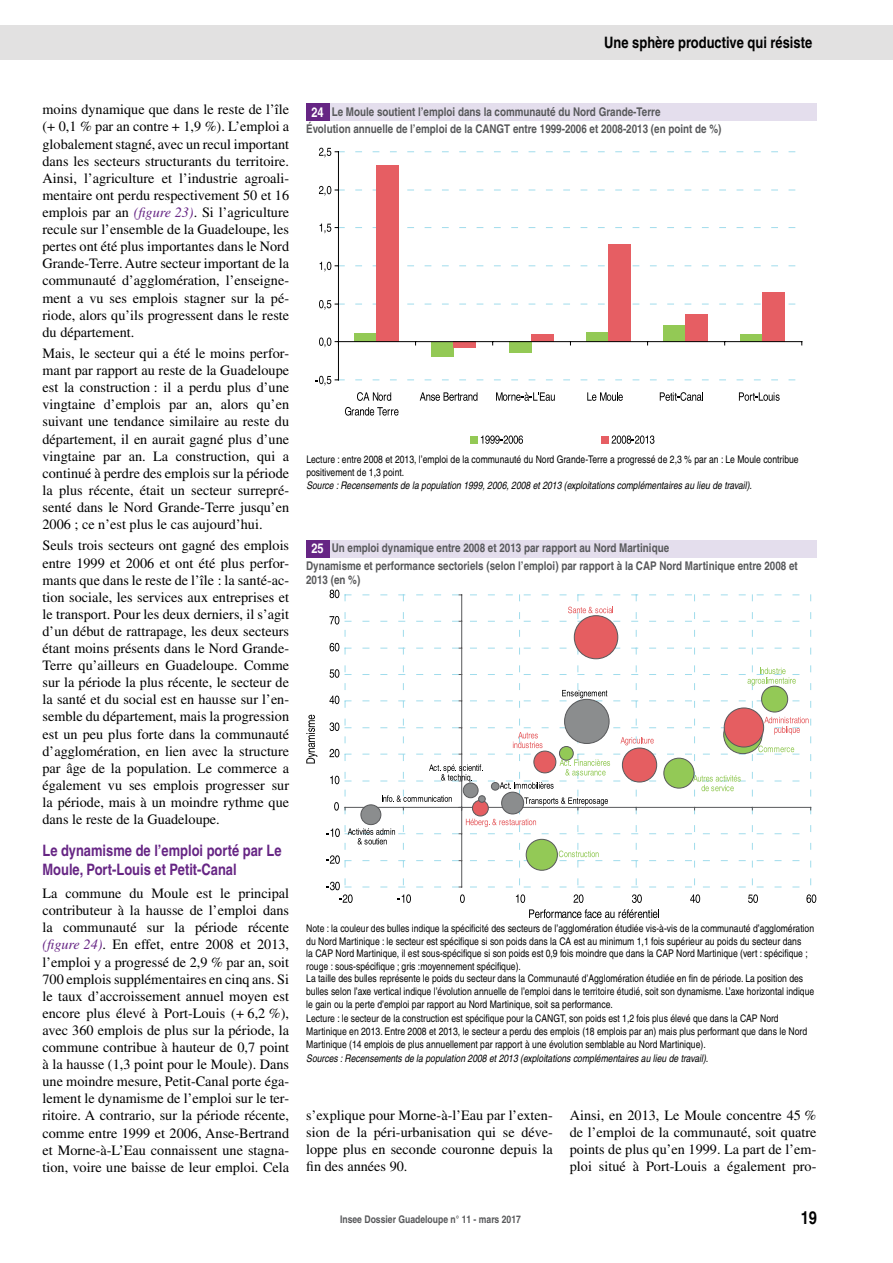
<style>
.page{position:relative;width:893px;height:1263px;background:#fff}
.page>*{position:absolute;margin:0;border:0;box-sizing:border-box;transform-origin:0 0}
.t1{font:700 condensed 18px "Helvetica";color:#000}
.t2{font:700 condensed 15.75px/18.9px "Helvetica";color:#662584}
.t3{font:700 condensed 15.75px "Helvetica";color:#000}
.t4{font:14.25px/17.1px "Times";color:#000;text-align:justify}
.t5{font:700 condensed 12px/17.5px "Helvetica";color:#58595b}
.t6{font:condensed 10.5px/12.6px "Helvetica";color:#000}
.t7{font:italic condensed 10.5px "Helvetica";color:#000}
.t8{font:700 condensed 10.5px "Helvetica";color:#58595b}
.s1{font-style:italic;color:#662584}
.s2{font-size:13.5px;color:#fff}
</style>
<div class="page">
<div style="left:0;top:26px;width:893px;height:34px;background:#e2e1e1"></div>
<div style="left:306px;top:103px;width:510px;height:17px;background:#e4deed"></div>
<div style="left:306px;top:103px;width:24px;height:17px;background:#662584"></div>
<div style="left:355px;top:333px;width:22px;height:9px;background:#93c955"></div>
<div style="left:432px;top:342px;width:22px;height:14px;background:#93c955"></div>
<div style="left:509px;top:342px;width:23px;height:11px;background:#93c955"></div>
<div style="left:587px;top:332px;width:22px;height:10px;background:#93c955"></div>
<div style="left:664px;top:325px;width:22px;height:17px;background:#93c955"></div>
<div style="left:741px;top:334px;width:22px;height:8px;background:#93c955"></div>
<div style="left:377px;top:165px;width:22px;height:177px;background:#e65e63"></div>
<div style="left:454px;top:342px;width:22px;height:6px;background:#e65e63"></div>
<div style="left:532px;top:334px;width:22px;height:8px;background:#e65e63"></div>
<div style="left:609px;top:244px;width:22px;height:98px;background:#e65e63"></div>
<div style="left:686px;top:314px;width:22px;height:28px;background:#e65e63"></div>
<div style="left:763px;top:292px;width:22px;height:50px;background:#e65e63"></div>
<hr style="left:338px;top:152px;width:1px;height:228px;background:#000">
<hr style="left:338px;top:341px;width:464px;height:1px;background:#000">
<svg style="left:316px;top:376px;width:480px;height:10px"></svg>
<svg style="left:319px;top:338px;width:19px;height:9px"></svg>
<svg style="left:319px;top:300px;width:477px;height:10px"></svg>
<svg style="left:320px;top:262px;width:476px;height:10px"></svg>
<svg style="left:320px;top:223px;width:476px;height:10px"></svg>
<svg style="left:319px;top:186px;width:477px;height:10px"></svg>
<svg style="left:319px;top:148px;width:477px;height:9px"></svg>
<svg style="left:357px;top:392px;width:34px;height:9px"></svg>
<svg style="left:345px;top:407px;width:54px;height:9px"></svg>
<svg style="left:420px;top:392px;width:57px;height:9px"></svg>
<svg style="left:496px;top:392px;width:59px;height:9px"></svg>
<svg style="left:587px;top:392px;width:36px;height:9px"></svg>
<svg style="left:660px;top:392px;width:43px;height:9px"></svg>
<svg style="left:739px;top:392px;width:41px;height:9px"></svg>
<div style="left:470px;top:436px;width:7px;height:8px;background:#93c955"></div>
<svg style="left:481px;top:435px;width:42px;height:9px"></svg>
<div style="left:601px;top:436px;width:8px;height:8px;background:#e65e63"></div>
<svg style="left:612px;top:435px;width:42px;height:9px"></svg>
<div style="left:306px;top:540px;width:510px;height:17px;background:#e4deed"></div>
<div style="left:306px;top:540px;width:24px;height:17px;background:#662584"></div>
<svg style="left:327px;top:590px;width:489px;height:313px"></svg>
<svg style="left:529px;top:909px;width:130px;height:9px"></svg>
<svg style="left:306px;top:715px;width:11px;height:48px"></svg>
<p class="t3" style="left:604px;top:33px;width:209px">Une sphère productive qui résiste</p>
<p class="t4" style="left:43px;top:101px;width:248px">moins dynamique que dans le reste de l’île (+ 0,1 % par an contre + 1,9 %). L’emploi a globalement stagné, avec un recul important dans les secteurs structurants du territoire.<br>Ainsi, l’agriculture et l’industrie agroali&shy;mentaire ont perdu respectivement 50 et 16 emplois par an <span class="s1">(figure 23)</span>. Si l’agriculture recule sur l’ensemble de la Guadeloupe, les pertes ont été plus importantes dans le Nord Grande-Terre. Autre secteur important de la communauté d’agglomération, l’enseigne&shy;ment a vu ses emplois stagner sur la pé&shy;riode, alors qu’ils progressent dans le reste du département.</p>
<p class="t4" style="left:43px;top:345px;width:248px">Mais, le secteur qui a été le moins perfor&shy;mant par rapport au reste de la Guadeloupe est la construction : il a perdu plus d’une vingtaine d’emplois par an, alors qu’en suivant une tendance similaire au reste du département, il en aurait gagné plus d’une vingtaine par an. La construction, qui a continué à perdre des emplois sur la période la plus récente, était un secteur surrepré&shy;senté dans le Nord Grande-Terre jusqu’en 2006 ; ce n’est plus le cas aujourd’hui.</p>
<p class="t4" style="left:43px;top:537px;width:248px">Seuls trois secteurs ont gagné des emplois entre 1999 et 2006 et ont été plus perfor&shy;mants que dans le reste de l’île : la santé-ac&shy;tion sociale, les services aux entreprises et le transport. Pour les deux derniers, il s’agit d’un début de rattrapage, les deux secteurs étant moins présents dans le Nord Grande-Terre qu’ailleurs en Guadeloupe. Comme sur la période la plus récente, le secteur de la santé et du social est en hausse sur l’en&shy;semble du département, mais la progression est un peu plus forte dans la communauté d’agglomération, en lien avec la structure par âge de la population. Le commerce a également vu ses emplois progresser sur la période, mais à un moindre rythme que dans le reste de la Guadeloupe.</p>
<p class="t2" style="left:43px;top:840px;width:241px">Le dynamisme de l’emploi porté par Le<br>Moule, Port-Louis et Petit-Canal</p>
<p class="t4" style="left:43px;top:885px;width:248px">La commune du Moule est le principal contributeur à la hausse de l’emploi dans la communauté sur la période récente <span class="s1">(figure 24)</span>. En effet, entre 2008 et 2013, l’emploi y a progressé de 2,9 % par an, soit 700 emplois supplémentaires en cinq ans. Si le taux d’accroissement annuel moyen est encore plus élevé à Port-Louis (+ 6,2 %), avec 360 emplois de plus sur la période, la commune contribue à hauteur de 0,7 point à la hausse (1,3 point pour le Moule). Dans une moindre mesure, Petit-Canal porte éga&shy;lement le dynamisme de l’emploi sur le ter&shy;ritoire. A contrario, sur la période récente, comme entre 1999 et 2006, Anse-Bertrand et Morne-à-L’Eau connaissent une stagna&shy;tion, voire une baisse de leur emploi. Cela</p>
<p class="t5" style="left:306px;top:102px;width:417px;text-indent:5px"><span class="s2">24</span> Le Moule soutient l’emploi dans la communauté du Nord Grande-Terre<br>Évolution annuelle de l’emploi de la CANGT entre 1999-2006 et 2008-2013 (en point de %)</p>
<p class="t6" style="left:306px;top:453px;width:494px">Lecture : entre 2008 et 2013, l’emploi de la communauté du Nord Grande-Terre a progressé de 2,3 % par an : Le Moule contribue positivement de 1,3 point.</p>
<p class="t7" style="left:306px;top:479px;width:447px">Source : Recensements de la population 1999, 2006, 2008 et 2013 (exploitations complémentaires au lieu de travail).</p>
<p class="t5" style="left:306px;top:539px;width:493px;text-indent:5px"><span class="s2">25</span> Un emploi dynamique entre 2008 et 2013 par rapport au Nord Martinique<br>Dynamisme et performance sectoriels (selon l’emploi) par rapport à la CAP Nord Martinique entre 2008 et</p>
<p class="t5" style="left:306px;top:571px;width:56px">2013 (en %)</p>
<p class="t6" style="left:306px;top:922px;width:509px">Note : la couleur des bulles indique la spécificité des secteurs de l’agglomération étudiée vis-à-vis de la communauté d’agglomération du Nord Martinique : le secteur est spécifique si son poids dans la CA est au minimum 1,1 fois supérieur au poids du secteur dans<br>la CAP Nord Martinique, il est sous-spécifique si son poids est 0,9 fois moindre que dans la CAP Nord Martinique (vert : spécifique ; rouge : sous-spécifique ; gris :moyennement spécifique).<br>La taille des bulles représente le poids du secteur dans la Communauté d’Agglomération étudiée en fin de période. La position des bulles selon l’axe vertical indique l’évolution annuelle de l’emploi dans le territoire étudié, soit son dynamisme. L’axe horizontal indique le gain ou la perte d’emploi par rapport au Nord Martinique, soit sa performance.</p>
<p class="t6" style="left:306px;top:1012px;width:502px">Lecture : le secteur de la construction est spécifique pour la CANGT, son poids est 1,2 fois plus élevé que dans la CAP Nord<br>Martinique en 2013. Entre 2008 et 2013, le secteur a perdu des emplois (18 emplois par an) mais plus performant que dans le Nord<br>Martinique (14 emplois de plus annuellement par rapport à une évolution semblable au Nord Martinique).</p>
<p class="t7" style="left:306px;top:1052px;width:404px">Sources : Recensements de la population 2008 et 2013 (exploitations complémentaires au lieu de travail).</p>
<p class="t4" style="left:306px;top:1106px;width:248px">s’explique pour Morne-à-l’Eau par l’exten&shy;sion de la péri-urbanisation qui se déve&shy;loppe plus en seconde couronne depuis la fin des années 90.</p>
<p class="t4" style="left:570px;top:1106px;width:248px">Ainsi, en 2013, Le Moule concentre 45 % de l’emploi de la communauté, soit quatre points de plus qu’en 1999. La part de l’em&shy;ploi situé à Port-Louis a également pro-</p>
<p class="t1" style="left:801px;top:1207px;width:18px">19</p>
<p class="t8" style="left:340px;top:1213px;width:182px">Insee Dossier Guadeloupe n° 11 - mars 2017</p>
</div>
